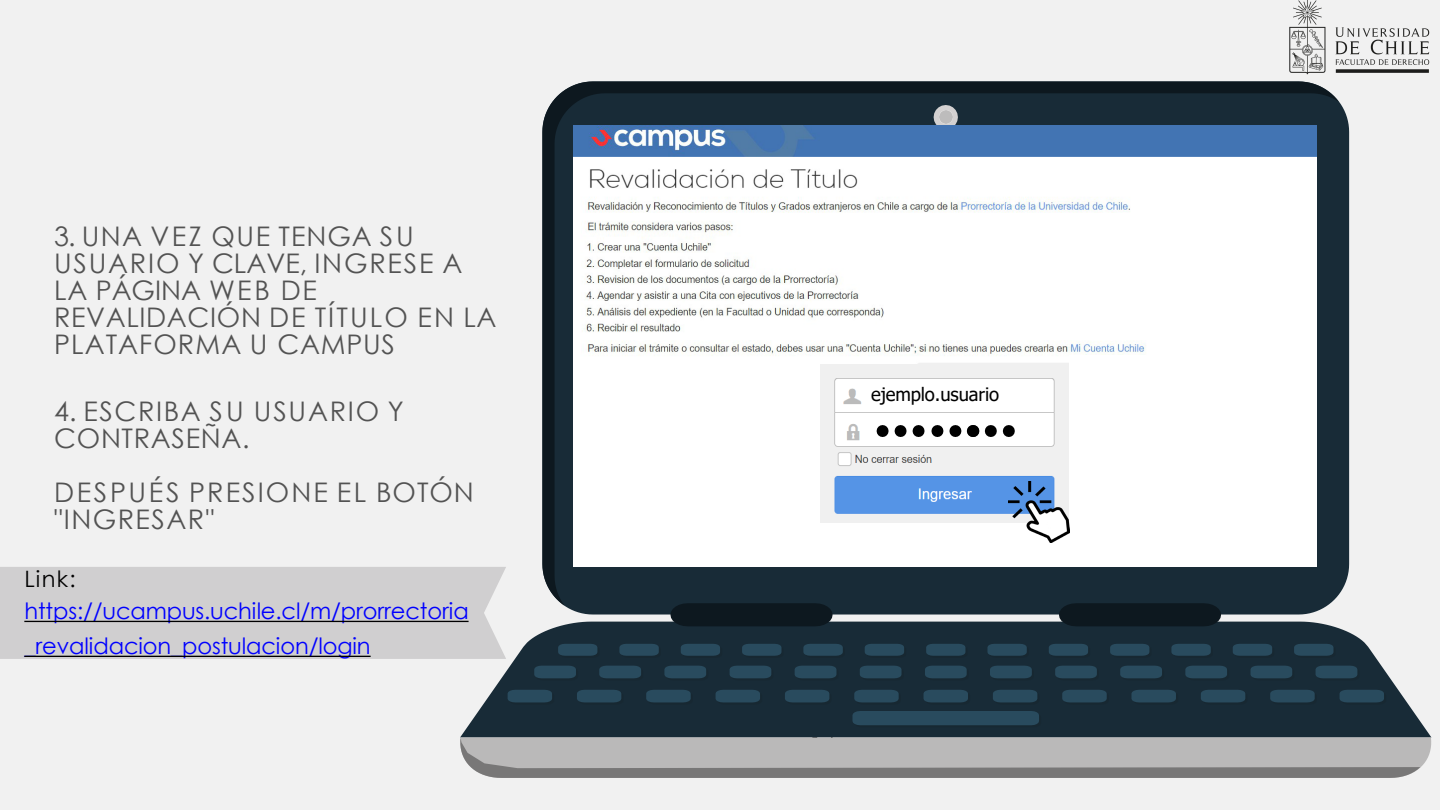
<style>
.page{position:relative;width:1440px;height:810px;background:#f1f1f1}
.page>*{position:absolute;margin:0;border:0;box-sizing:border-box;transform-origin:0 0}
.t1{font:27px/27px "Century Gothic";letter-spacing:.055em;color:#535353}
.t2{font:27px/27px "Century Gothic";letter-spacing:.075em;color:#535353}
.t3{font:22.6px/31.7px "Century Gothic";letter-spacing:-.005em;color:#00f}
.t4{font:18.5px "Tahoma";letter-spacing:-.005em;color:#000}
.s1{color:#000}
</style>
<div class="page">
<img style="left:802px;top:737px;width:30px;height:1px">
<svg style="left:460px;top:622px;width:971px;height:115px;background:#2d3f49"></svg>
<svg style="left:460px;top:738px;width:971px;height:40px;background:#aaa9a9"></svg>
<svg style="left:565px;top:102px;width:784px;height:513px;background:#2b3d48"></svg>
<svg style="left:542px;top:81px;width:797px;height:525px;background:#1a2c36"></svg>
<div style="left:670px;top:603px;width:163px;height:23px;background:#0d181f"></div>
<div style="left:1059px;top:603px;width:162px;height:23px;background:#0d181f"></div>
<svg style="left:934px;top:105px;width:24px;height:20px"></svg>
<svg style="left:558px;top:644px;width:42px;height:14px"></svg>
<svg style="left:619px;top:644px;width:42px;height:14px"></svg>
<svg style="left:681px;top:644px;width:41px;height:14px"></svg>
<svg style="left:742px;top:644px;width:42px;height:14px"></svg>
<svg style="left:803px;top:644px;width:42px;height:14px"></svg>
<svg style="left:865px;top:644px;width:41px;height:14px"></svg>
<svg style="left:926px;top:644px;width:42px;height:14px"></svg>
<svg style="left:987px;top:644px;width:42px;height:14px"></svg>
<svg style="left:1049px;top:644px;width:41px;height:14px"></svg>
<svg style="left:1110px;top:644px;width:42px;height:14px"></svg>
<svg style="left:1171px;top:644px;width:42px;height:14px"></svg>
<svg style="left:1233px;top:644px;width:41px;height:14px"></svg>
<svg style="left:1294px;top:644px;width:42px;height:14px"></svg>
<svg style="left:534px;top:666px;width:44px;height:15px"></svg>
<svg style="left:599px;top:666px;width:44px;height:15px"></svg>
<svg style="left:664px;top:666px;width:44px;height:15px"></svg>
<svg style="left:730px;top:666px;width:43px;height:15px"></svg>
<svg style="left:795px;top:666px;width:44px;height:15px"></svg>
<svg style="left:860px;top:666px;width:44px;height:15px"></svg>
<svg style="left:925px;top:666px;width:44px;height:15px"></svg>
<svg style="left:990px;top:666px;width:44px;height:15px"></svg>
<svg style="left:1055px;top:666px;width:44px;height:15px"></svg>
<svg style="left:1120px;top:666px;width:44px;height:15px"></svg>
<svg style="left:1185px;top:666px;width:44px;height:15px"></svg>
<svg style="left:1251px;top:666px;width:43px;height:15px"></svg>
<svg style="left:1316px;top:666px;width:43px;height:15px"></svg>
<svg style="left:508px;top:690px;width:46px;height:15px"></svg>
<svg style="left:577px;top:690px;width:46px;height:15px"></svg>
<svg style="left:646px;top:690px;width:47px;height:15px"></svg>
<svg style="left:716px;top:690px;width:46px;height:15px"></svg>
<svg style="left:785px;top:690px;width:46px;height:15px"></svg>
<svg style="left:854px;top:690px;width:47px;height:15px"></svg>
<svg style="left:924px;top:690px;width:46px;height:15px"></svg>
<svg style="left:993px;top:690px;width:46px;height:15px"></svg>
<svg style="left:1062px;top:690px;width:47px;height:15px"></svg>
<svg style="left:1131px;top:690px;width:47px;height:15px"></svg>
<svg style="left:1201px;top:690px;width:46px;height:15px"></svg>
<svg style="left:1270px;top:690px;width:47px;height:15px"></svg>
<svg style="left:1340px;top:690px;width:46px;height:15px"></svg>
<svg style="left:852px;top:711px;width:189px;height:16px;background:#264658"></svg>
<img style="left:573px;top:125px;width:744px;height:441px">
<div style="left:905px;top:430px;width:193px;height:132px;background:#fff"></div>
<img style="left:820px;top:365px;width:250px;height:158px">
<div style="left:865px;top:383px;width:133px;height:20px;background:#fff"></div>
<div style="left:1070px;top:356px;width:132px;height:189px;background:#fff"></div>
<img style="left:1008px;top:481px;width:62px;height:62px">
<div style="left:865px;top:420px;width:133px;height:17px;background:#fff"></div>
<svg style="left:877px;top:425px;width:12px;height:12px"></svg>
<svg style="left:895px;top:425px;width:12px;height:12px"></svg>
<svg style="left:913px;top:425px;width:12px;height:12px"></svg>
<svg style="left:931px;top:425px;width:12px;height:12px"></svg>
<svg style="left:949px;top:425px;width:12px;height:12px"></svg>
<div style="left:0;top:567px;width:506px;height:92px;background:#d0cfd0"></div>
<img style="left:1273px;top:0;width:157px;height:100px">
<svg style="left:967px;top:425px;width:12px;height:12px"></svg>
<svg style="left:1003px;top:425px;width:12px;height:12px"></svg>
<svg style="left:985px;top:425px;width:12px;height:12px"></svg>
<h1 class="t1" style="left:54px;top:222px;width:444px">3. UNA VEZ QUE TENGA SU<br>USUARIO Y CLAVE, INGRESE A<br>LA PÁGINA WEB DE<br>REVALIDACIÓN DE TÍTULO EN LA<br>PLATAFORMA U CAMPUS</h1>
<p class="t1" style="left:54px;top:397px;width:351px">4. ESCRIBA SU USUARIO Y<br>CONTRASEÑA.</p>
<p class="t2" style="left:54px;top:478px;width:421px">DESPUÉS PRESIONE EL BOTÓN "INGRESAR"</p>
<p class="t3" style="left:24px;top:563px;width:446px"><span class="s1">Link: </span>https://ucampus.uchile.cl/m/prorrectoria</p>
<p class="t3" style="left:24px;top:629px;width:348px">_revalidacion_postulacion/login</p>
<p class="t4" style="left:871px;top:382px;width:129px">ejemplo.usuario</p>
</div>
